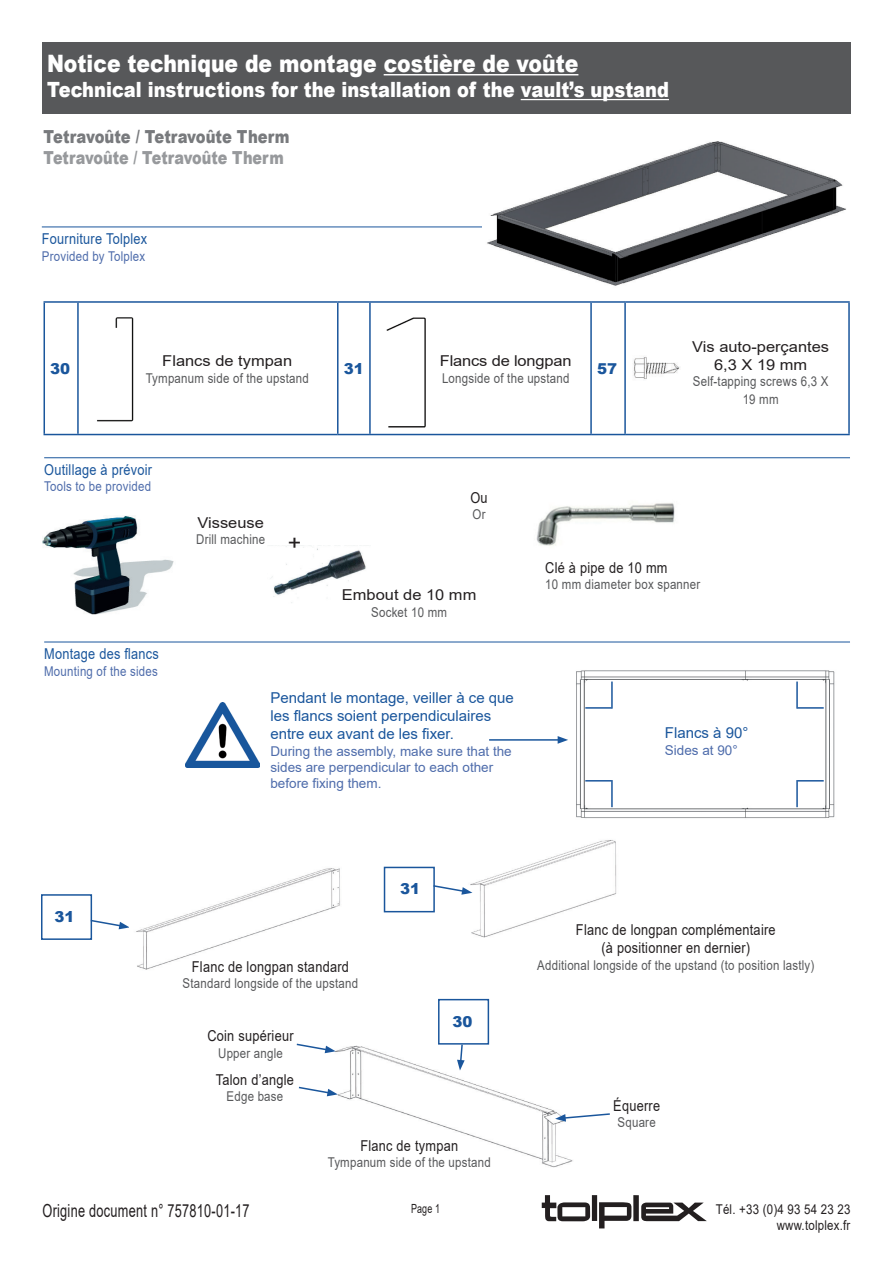
<style>
.page{position:relative;width:893px;height:1263px;background:#fff}
.page>*{position:absolute;margin:0;border:0;box-sizing:border-box;transform-origin:0 0}
.t1{font:900 24px "Arial";color:#fff;scale:.85 1}
.t2{font:900 21px "Arial";color:#fff;scale:.85 1}
.t3{font:18px "Arial";letter-spacing:.02em;color:#231f20;scale:.71 1}
.t4{font:900 18px "Arial";color:#787a7d;scale:.82 1}
.t5{font:900 18px "Arial";color:#97999c;scale:.8 1}
.t6{font:15px/18px "Arial";letter-spacing:.02em;color:#231f20;text-align:center;scale:.85 1}
.t7{font:15px/18px "Arial";color:#1a569c}
.t8{font:15px/18px "Arial";color:#231f20;text-align:center;scale:1.1 1}
.t9{font:15px "Arial";letter-spacing:.02em;color:#1a569c;scale:.85 1}
.t10{font:15px "Arial";letter-spacing:-.01em;color:#231f20;scale:1.1 1}
.t11{font:900 15px "Arial";color:#1a569c}
.t12{font:13.5px/18px "Arial";letter-spacing:.02em;color:#57585a;text-align:center;scale:.85 1}
.t13{font:13.5px/16.2px "Arial";color:#4e6cab}
.t14{font:13.5px "Arial";letter-spacing:.02em;color:#4e6cab;scale:.85 1}
.t15{font:13.5px/16.2px "Arial";letter-spacing:.02em;color:#231f20;text-align:right;scale:.85 1}
.t16{font:12.6px "Arial";color:#231f20;scale:.71 1}
.s1{font-size:21.15px;color:#231f20}
</style>
<div class="page">
<svg style="left:542px;top:1195px;width:165px;height:33px"></svg>
<div style="left:42px;top:43px;width:808px;height:71px;background:#57585a"></div>
<hr style="left:42px;top:227px;width:808px;height:1px;background:#1a569c">
<hr style="left:44px;top:457px;width:806px;height:1px;background:#1a569c">
<img style="left:42px;top:516px;width:132px;height:99px">
<img style="left:270px;top:546px;width:96px;height:57px">
<hr style="left:44px;top:303px;width:1px;height:131px;background:#1a569c">
<hr style="left:44px;top:301px;width:34px;height:2px;background:#1a569c">
<hr style="left:44px;top:434px;width:34px;height:1px;background:#1a569c">
<hr style="left:77px;top:303px;width:2px;height:131px;background:#1a569c">
<hr style="left:78px;top:301px;width:260px;height:2px;background:#1a569c">
<hr style="left:78px;top:434px;width:260px;height:1px;background:#1a569c">
<hr style="left:337px;top:303px;width:1px;height:131px;background:#1a569c">
<hr style="left:338px;top:301px;width:32px;height:2px;background:#1a569c">
<hr style="left:338px;top:434px;width:32px;height:1px;background:#1a569c">
<hr style="left:369px;top:303px;width:2px;height:131px;background:#1a569c">
<hr style="left:370px;top:301px;width:221px;height:2px;background:#1a569c">
<hr style="left:370px;top:434px;width:221px;height:1px;background:#1a569c">
<hr style="left:590px;top:303px;width:2px;height:131px;background:#1a569c">
<hr style="left:591px;top:301px;width:34px;height:2px;background:#1a569c">
<hr style="left:591px;top:434px;width:34px;height:1px;background:#1a569c">
<hr style="left:624px;top:303px;width:2px;height:131px;background:#1a569c">
<hr style="left:625px;top:301px;width:225px;height:2px;background:#1a569c">
<hr style="left:848px;top:303px;width:2px;height:131px;background:#1a569c">
<hr style="left:625px;top:434px;width:225px;height:1px;background:#1a569c">
<img style="left:536px;top:503px;width:139px;height:43px">
<img style="left:97px;top:317px;width:37px;height:104px">
<img style="left:387px;top:318px;width:39px;height:110px">
<img style="left:633px;top:357px;width:47px;height:22px">
<svg style="left:92px;top:919px;width:37px;height:10px"></svg>
<img style="left:136px;top:868px;width:204px;height:102px">
<img style="left:471px;top:840px;width:146px;height:98px">
<div style="left:41px;top:894px;width:51px;height:46px;border:2px solid #1a569c"></div>
<svg style="left:435px;top:884px;width:37px;height:11px"></svg>
<div style="left:384px;top:867px;width:51px;height:45px;border:2px solid #1a569c"></div>
<img style="left:328px;top:1042px;width:245px;height:126px">
<svg style="left:555px;top:1112px;width:55px;height:10px"></svg>
<svg style="left:457px;top:1044px;width:8px;height:26px"></svg>
<div style="left:438px;top:999px;width:51px;height:45px;border:2px solid #1a569c"></div>
<svg style="left:296px;top:1042px;width:40px;height:11px"></svg>
<svg style="left:298px;top:1086px;width:40px;height:10px"></svg>
<hr style="left:384px;top:74px;width:194px;height:1px;background:#fff">
<hr style="left:521px;top:99px;width:148px;height:1px;background:#fff">
<hr style="left:44px;top:642px;width:806px;height:1px;background:#1a569c">
<img style="left:482px;top:141px;width:368px;height:145px">
<img style="left:185px;top:702px;width:75px;height:66px">
<img style="left:557px;top:670px;width:278px;height:149px">
<hr style="left:585px;top:707px;width:27px;height:2px;background:#1a569c">
<hr style="left:611px;top:681px;width:2px;height:28px;background:#1a569c">
<svg style="left:585px;top:780px;width:26px;height:1px"></svg>
<hr style="left:611px;top:780px;width:2px;height:27px;background:#1a569c">
<svg style="left:798px;top:780px;width:26px;height:1px"></svg>
<hr style="left:796px;top:780px;width:2px;height:27px;background:#1a569c">
<hr style="left:797px;top:707px;width:27px;height:2px;background:#1a569c">
<hr style="left:796px;top:681px;width:2px;height:28px;background:#1a569c">
<hr style="left:489px;top:739px;width:71px;height:2px;background:#1a569c">
<svg style="left:558px;top:736px;width:10px;height:8px"></svg>
<h1 class="t1" style="left:47px;top:54px;width:627px">Notice technique de montage costière de voûte</h1>
<h2 class="t2" style="left:47px;top:82px;width:733px">Technical instructions for the installation of the vault’s upstand</h2>
<h3 class="t4" style="left:44px;top:130px;width:302px">Tetravoûte / Tetravoûte Therm</h3>
<h3 class="t5" style="left:44px;top:151px;width:302px">Tetravoûte / Tetravoûte Therm</h3>
<p class="t9" style="left:42px;top:233px;width:126px">Fourniture Tolplex</p>
<p class="t14" style="left:42px;top:251px;width:123px">Provided by Tolplex</p>
<p class="t8" style="left:162px;top:353px;width:120px">Flancs de tympan</p>
<p class="t12" style="left:146px;top:370px;width:193px">Tympanum side of the upstand</p>
<p class="t10" style="left:440px;top:355px;width:121px">Flancs de longpan</p>
<p class="t12" style="left:442px;top:370px;width:152px">Longside of the upstand</p>
<p class="t11" style="left:50px;top:363px;width:22px">30</p>
<p class="t11" style="left:344px;top:363px;width:22px">31</p>
<p class="t11" style="left:597px;top:363px;width:22px">57</p>
<p class="t9" style="left:44px;top:464px;width:129px">Outillage à prévoir</p>
<p class="t14" style="left:44px;top:481px;width:127px">Tools to be provided</p>
<p class="t8" style="left:197px;top:515px;width:62px">Visseuse</p>
<p class="t12" style="left:196px;top:531px;width:125px">Drill machine <span class="s1">+</span></p>
<p class="t6" style="left:470px;top:490px;width:22px">Ou</p>
<p class="t12" style="left:473px;top:506px;width:17px">Or</p>
<p class="t8" style="left:692px;top:339px;width:126px">Vis auto-perçantes<br>6,3 X 19 mm</p>
<p class="t12" style="left:693px;top:373px;width:161px">Self-tapping screws 6,3 X<br>19 mm</p>
<p class="t9" style="left:44px;top:644px;width:136px">Montage des flancs</p>
<p class="t14" style="left:44px;top:666px;width:135px">Mounting of the sides</p>
<p class="t8" style="left:342px;top:587px;width:124px">Embout de 10 mm</p>
<p class="t12" style="left:371px;top:604px;width:91px">Socket 10 mm</p>
<p class="t7" style="left:270px;top:690px;width:245px">Pendant le montage, veiller à ce que les flancs soient perpendiculaires entre eux avant de les fixer.</p>
<p class="t13" style="left:270px;top:744px;width:243px">During the assembly, make sure that the sides are perpendicular to each other before fixing them.</p>
<p class="t6" style="left:545px;top:560px;width:145px">Clé à pipe de 10 mm</p>
<p class="t12" style="left:545px;top:576px;width:184px">10 mm diameter box spanner</p>
<p class="t7" style="left:665px;top:725px;width:85px">Flancs à 90°</p>
<p class="t13" style="left:665px;top:743px;width:74px">Sides at 90°</p>
<p class="t11" style="left:54px;top:911px;width:22px">31</p>
<p class="t6" style="left:192px;top:959px;width:186px">Flanc de longpan standard</p>
<p class="t12" style="left:183px;top:975px;width:208px">Standard longside of the upstand</p>
<p class="t6" style="left:207px;top:1028px;width:103px">Coin supérieur</p>
<p class="t12" style="left:218px;top:1045px;width:78px">Upper angle</p>
<p class="t6" style="left:216px;top:1072px;width:93px">Talon d’angle</p>
<p class="t12" style="left:227px;top:1089px;width:68px">Edge base</p>
<p class="t11" style="left:400px;top:883px;width:22px">31</p>
<p class="t11" style="left:453px;top:1015px;width:22px">30</p>
<p class="t6" style="left:360px;top:1138px;width:117px">Flanc de tympan</p>
<p class="t12" style="left:328px;top:1155px;width:193px">Tympanum side of the upstand</p>
<p class="t6" style="left:576px;top:922px;width:236px">Flanc de longpan complémentaire (à positionner en dernier)</p>
<p class="t12" style="left:537px;top:957px;width:327px">Additional longside of the upstand (to position lastly)</p>
<p class="t6" style="left:613px;top:1098px;width:57px">Équerre</p>
<p class="t12" style="left:618px;top:1114px;width:46px">Square</p>
<h3 class="t3" style="left:43px;top:1203px;width:293px">Origine document n° 757810-01-17</h3>
<p class="t16" style="left:411px;top:1203px;width:43px">Page 1</p>
<p class="t15" style="left:716px;top:1202px;width:160px">Tél. +33 (0)4 93 54 23 23 www.tolplex.fr</p>
</div>
